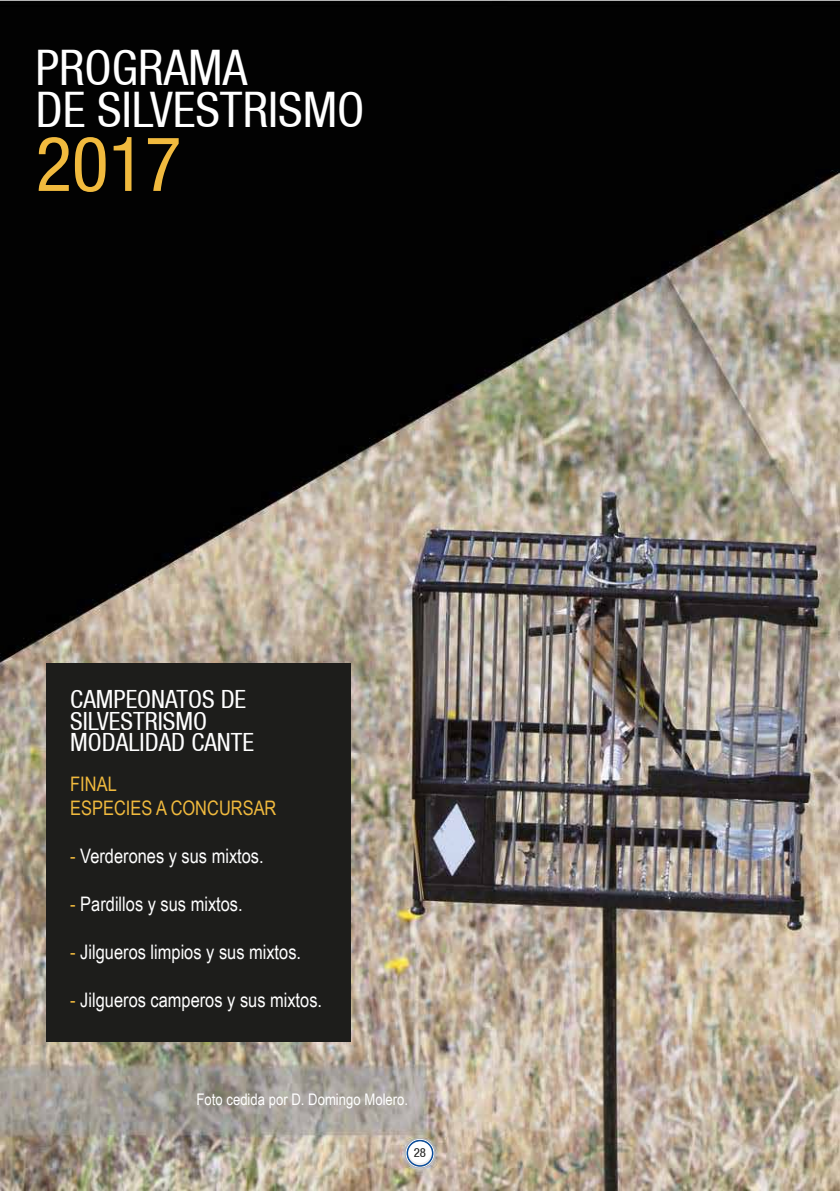
<style>
.page{position:relative;width:840px;height:1191px;background:#fff}
.page>*{position:absolute;margin:0;border:0;box-sizing:border-box;transform-origin:0 0}
.t1{font:condensed 76px "Helvetica 57";color:#f1ba3e}
.t2{font:condensed 49px/42px "Helvetica 57";color:#fff}
.t3{font:condensed 25.2px/21.6px "Helvetica 57";color:#fff}
.t4{font:20px "Arial Narrow";color:#fff}
.t5{font:20px/24px "Arial Narrow";color:#f1ba3e}
.t6{font:16px "Arial Narrow";color:#fff}
.t7{font:condensed 12.8px "Helvetica 57";color:#1d1d1b}
.s1{color:#f1ba3e}
</style>
<div class="page">
<img style="left:0;top:0;width:839px;height:1191px">
<div style="left:46px;top:662px;width:305px;height:379px;background:#1d1d1b"></div>
<svg style="left:407px;top:1141px;width:25px;height:24px"></svg>
<svg style="left:407px;top:1147px;width:25px;height:18px"></svg>
<div style="left:406px;top:1139px;width:27px;height:28px;border:2px solid #0a4c99;border-radius:50%"></div>
<div style="left:405px;top:1138px;width:29px;height:29px;border:1px solid #fff;border-radius:50%"></div>
<div style="left:404px;top:1138px;width:31px;height:30px;border:1px solid #b3b2b2;border-radius:50%"></div>
<p class="t2" style="left:35px;top:46px;width:330px">PROGRAMA<br>DE SILVESTRISMO</p>
<p class="t1" style="left:35px;top:120px;width:147px">2017</p>
<p class="t3" style="left:70px;top:688px;width:185px">CAMPEONATOS DE<br>SILVESTRISMO<br>MODALIDAD CANTE</p>
<p class="t5" style="left:70px;top:771px;width:207px">FINAL<br>ESPECIES A CONCURSAR</p>
<p class="t4" style="left:70px;top:841px;width:195px"><span class="s1">-</span> Verderones y sus mixtos.</p>
<p class="t4" style="left:70px;top:889px;width:174px"><span class="s1">-</span> Pardillos y sus mixtos.</p>
<p class="t4" style="left:70px;top:937px;width:232px"><span class="s1">-</span> Jilgueros limpios y sus mixtos.</p>
<p class="t4" style="left:70px;top:985px;width:253px"><span class="s1">-</span> Jilgueros camperos y sus mixtos.</p>
<p class="t6" style="left:196px;top:1087px;width:213px">Foto cedida por D. Domingo Molero.</p>
<p class="t7" style="left:413px;top:1145px;width:14px">28</p>
</div>
